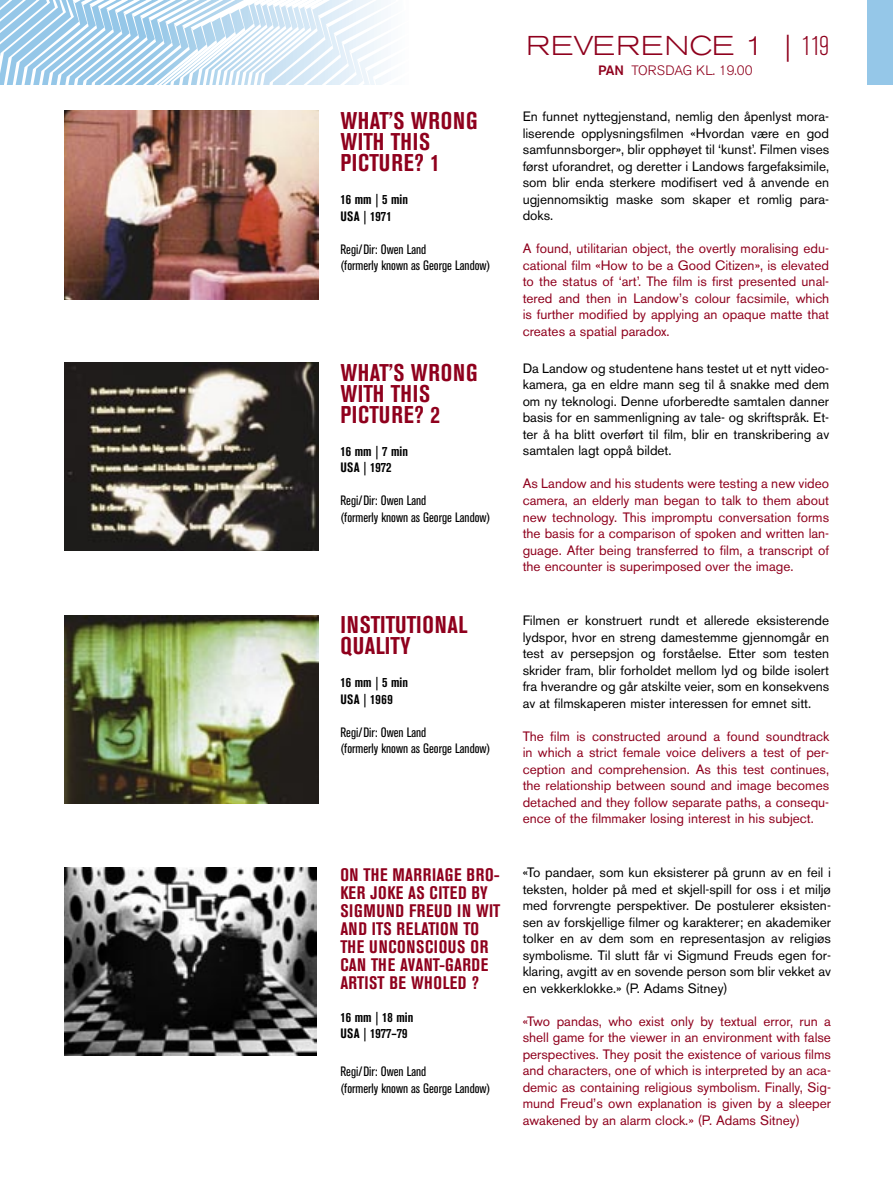
<style>
.page{position:relative;width:893px;height:1191px;background:#fff}
.page>*{position:absolute;margin:0;border:0;box-sizing:border-box;transform-origin:0 0}
.t1{font:300 expanded 27px "Akzidenz Grotesk BE";letter-spacing:.03em;color:#8f001d}
.brødtekst_film{font:700 condensed 24px/21px "Akzidenz Grotesk BE";letter-spacing:.02em;color:#8f001d}
.brødtekst_film-2{font:700 condensed 18px/18px "Akzidenz Grotesk BE";letter-spacing:.035em;color:#8f001d}
.brødtekst_film-3{font:13.5px/16.5px "Akzidenz Grotesk BE";color:#000;text-align:justify}
.brødtekst_film-4{font:13.5px/16.5px "Akzidenz Grotesk BE";color:#8f001d;text-align:justify}
.t2{font:condensed 13.5px "Akzidenz Grotesk BE";color:#000}
.brødtekst_film-5{font:700 condensed 13.5px "Akzidenz Grotesk BE";color:#000}
.t3{font:300 13.5px "Akzidenz Grotesk BE";color:#8f001d}
.s1{font-stretch:condensed}
.s2{font-weight:500}
</style>
<div class="page">
<svg style="left:0;top:0;width:384px;height:84px"></svg>
<div style="left:867px;top:0;width:26px;height:85px;background:#95c7e8"></div>
<img style="left:65px;top:111px;width:253px;height:188px">
<img style="left:65px;top:362px;width:253px;height:189px">
<img style="left:65px;top:615px;width:253px;height:188px">
<img style="left:65px;top:867px;width:252px;height:188px">
<p class="brødtekst_film" style="left:340px;top:111px;width:139px">WHAT’S WRONG<br>WITH THIS</p>
<p class="brødtekst_film" style="left:340px;top:153px;width:101px">PICTURE? 1</p>
<p class="brødtekst_film-5" style="left:340px;top:192px;width:69px">16 mm | 5 min</p>
<p class="brødtekst_film-5" style="left:340px;top:208px;width:53px">USA | 1971</p>
<p class="t2" style="left:340px;top:241px;width:88px">Regi/Dir: Owen Land</p>
<p class="t2" style="left:340px;top:258px;width:152px">(formerly known as George Landow)</p>
<p class="brødtekst_film" style="left:340px;top:362px;width:139px">WHAT’S WRONG<br>WITH THIS</p>
<p class="brødtekst_film" style="left:340px;top:404px;width:101px">PICTURE? 2</p>
<p class="brødtekst_film-5" style="left:340px;top:443px;width:69px">16 mm | 7 min</p>
<p class="brødtekst_film-5" style="left:340px;top:460px;width:53px">USA | 1972</p>
<p class="t2" style="left:340px;top:493px;width:88px">Regi/Dir: Owen Land</p>
<p class="t2" style="left:340px;top:510px;width:152px">(formerly known as George Landow)</p>
<p class="brødtekst_film" style="left:340px;top:614px;width:129px">INSTITUTIONAL</p>
<p class="brødtekst_film" style="left:340px;top:635px;width:72px">QUALITY</p>
<p class="brødtekst_film-5" style="left:340px;top:675px;width:69px">16 mm | 5 min</p>
<p class="brødtekst_film-5" style="left:340px;top:691px;width:54px">USA | 1969</p>
<p class="t2" style="left:340px;top:724px;width:88px">Regi/Dir: Owen Land</p>
<p class="t2" style="left:340px;top:741px;width:152px">(formerly known as George Landow)</p>
<p class="brødtekst_film-2" style="left:340px;top:865px;width:162px">ON THE MARRIAGE BRO-<br>KER JOKE AS CITED BY<br>SIGMUND FREUD IN WIT<br>AND ITS RELATION TO<br>THE UNCONSCIOUS OR<br>CAN THE AVANT-GARDE<br>ARTIST BE WHOLED ?</p>
<p class="brødtekst_film-5" style="left:340px;top:1009px;width:75px">16 mm | 18 min</p>
<p class="brødtekst_film-5" style="left:340px;top:1025px;width:69px">USA | 1977–79</p>
<p class="t2" style="left:340px;top:1064px;width:88px">Regi/Dir: Owen Land</p>
<p class="t2" style="left:340px;top:1080px;width:152px">(formerly known as George Landow)</p>
<p class="t1" style="left:527px;top:31px;width:304px">REVERENCE 1 | <span class="s1">119</span></p>
<p class="t3" style="left:598px;top:63px;width:156px"><span class="s2">PAN</span> TORSDAG KL. 19.00</p>
<p class="brødtekst_film-3" style="left:523px;top:108px;width:308px">En funnet nyttegjenstand, nemlig den åpenlyst mora&shy;liserende opplysningsfilmen «Hvordan være en god samfunnsborger», blir opphøyet til ‘kunst’. Filmen vises først uforandret, og deretter i Landows fargefaksimile, som blir enda sterkere modifisert ved å anvende en ugjennomsiktig maske som skaper et romlig para&shy;doks.</p>
<p class="brødtekst_film-4" style="left:523px;top:240px;width:308px">A found, utilitarian object, the overtly moralising edu&shy;cational film «How to be a Good Citizen», is elevated to the status of ‘art’. The film is first presented unal&shy;tered and then in Landow’s colour facsimile, which is further modified by applying an opaque matte that creates a spatial paradox.</p>
<p class="brødtekst_film-3" style="left:523px;top:360px;width:308px">Da Landow og studentene hans testet ut et nytt video&shy;kamera, ga en eldre mann seg til å snakke med dem om ny teknologi. Denne uforberedte samtalen danner basis for en sammenligning av tale- og skriftspråk. Et&shy;ter å ha blitt overført til film, blir en transkribering av samtalen lagt oppå bildet.</p>
<p class="brødtekst_film-4" style="left:523px;top:475px;width:308px">As Landow and his students were testing a new video camera, an elderly man began to talk to them about new technology. This impromptu conversation forms the basis for a comparison of spoken and written lan&shy;guage. After being transferred to film, a transcript of the encounter is superimposed over the image.</p>
<p class="brødtekst_film-3" style="left:523px;top:612px;width:308px">Filmen er konstruert rundt et allerede eksisterende lydspor, hvor en streng damestemme gjennomgår en test av persepsjon og forståelse. Etter som testen skrider fram, blir forholdet mellom lyd og bilde isolert fra hverandre og går atskilte veier, som en konsekvens av at filmskaperen mister interessen for emnet sitt.</p>
<p class="brødtekst_film-4" style="left:523px;top:728px;width:308px">The film is constructed around a found soundtrack in which a strict female voice delivers a test of per&shy;ception and comprehension. As this test continues, the relationship between sound and image becomes detached and they follow separate paths, a consequ&shy;ence of the filmmaker losing interest in his subject.</p>
<p class="brødtekst_film-3" style="left:523px;top:864px;width:310px">«To pandaer, som kun eksisterer på grunn av en feil i teksten, holder på med et skjell-spill for oss i et miljø med forvrengte perspektiver. De postulerer eksisten&shy;sen av forskjellige filmer og karakterer; en akademiker tolker en av dem som en representasjon av religiøs symbolisme. Til slutt får vi Sigmund Freuds egen for&shy;klaring, avgitt av en sovende person som blir vekket av en vekkerklokke.» (P. Adams Sitney)</p>
<p class="brødtekst_film-4" style="left:523px;top:1013px;width:310px">«Two pandas, who exist only by textual error, run a shell game for the viewer in an environment with false perspectives. They posit the existence of various films and characters, one of which is interpreted by an aca&shy;demic as containing religious symbolism. Finally, Sig&shy;mund Freud’s own explanation is given by a sleeper awakened by an alarm clock.» (P. Adams Sitney)</p>
</div>
